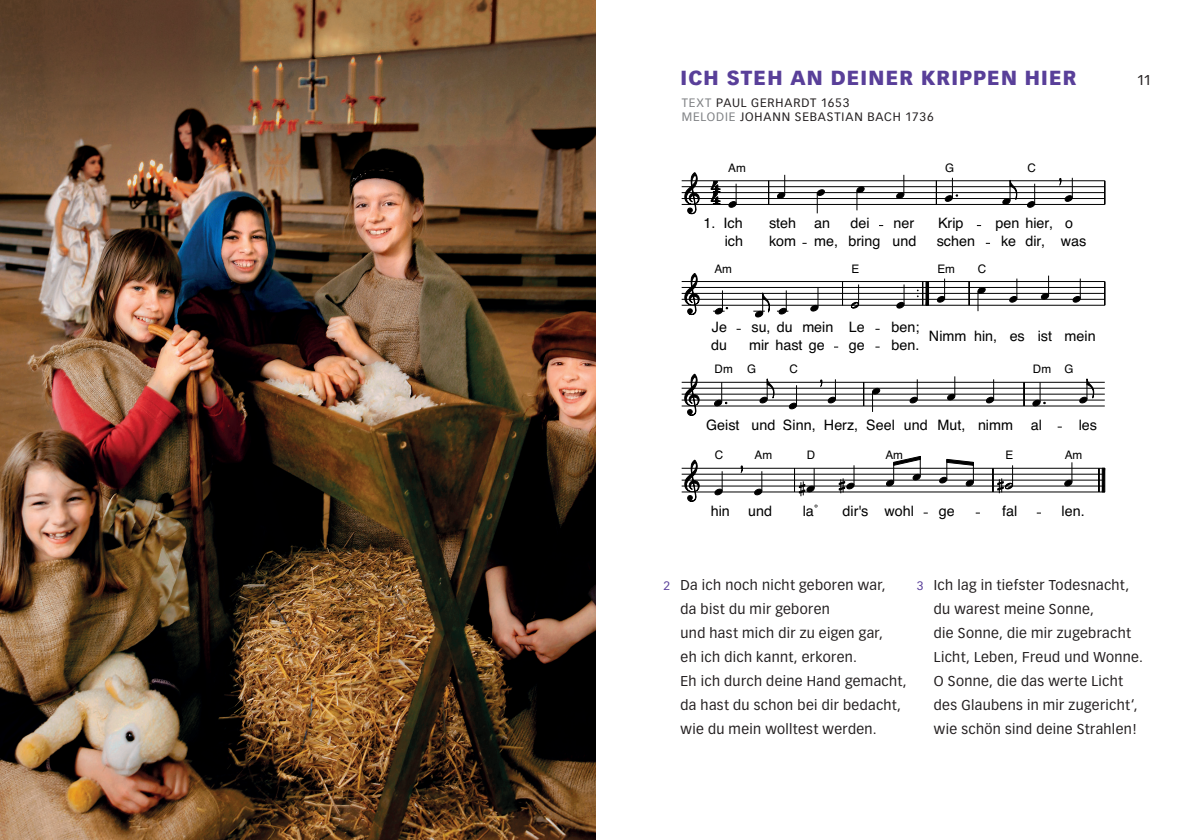
<style>
.page{position:relative;width:1191px;height:840px;background:#fff}
.page>*{position:absolute;margin:0;border:0;box-sizing:border-box;transform-origin:0 0}
.kapitel{font:900 20px "Vectora LH";letter-spacing:.055em;color:#593f99}
.t1{font:14.4px/17.8px "Helvetica";color:#000}
.text{font:14px/24px "Vectora LH";letter-spacing:.025em;color:#231f20}
.kapitel-2{font:12px "Vectora LH";letter-spacing:.075em;color:#231f20}
.t2{font:11.8px "Helvetica";color:#000}
.s1{color:#808285}
.s2{font-size:12px;color:#593f99}
</style>
<div class="page">
<hr style="left:681px;top:491px;width:423px;height:1px;background:#000">
<hr style="left:681px;top:485px;width:423px;height:1px;background:#000">
<hr style="left:681px;top:479px;width:423px;height:1px;background:#000">
<hr style="left:681px;top:473px;width:423px;height:1px;background:#000">
<hr style="left:681px;top:467px;width:423px;height:1px;background:#000">
<svg style="left:684px;top:459px;width:16px;height:42px"></svg>
<svg style="left:714px;top:471px;width:9px;height:24px"></svg>
<svg style="left:740px;top:465px;width:3px;height:8px"></svg>
<svg style="left:754px;top:471px;width:8px;height:24px"></svg>
<svg style="left:794px;top:468px;width:21px;height:28px"></svg>
<svg style="left:838px;top:465px;width:16px;height:28px"></svg>
<svg style="left:885px;top:456px;width:36px;height:30px"></svg>
<svg style="left:939px;top:458px;width:35px;height:28px"></svg>
<svg style="left:992px;top:465px;width:21px;height:29px"></svg>
<svg style="left:1064px;top:462px;width:37px;height:30px"></svg>
<svg style="left:1101px;top:467px;width:4px;height:25px"></svg>
<hr style="left:681px;top:405px;width:423px;height:1px;background:#000">
<hr style="left:681px;top:399px;width:423px;height:1px;background:#000">
<hr style="left:681px;top:393px;width:423px;height:1px;background:#000">
<hr style="left:681px;top:387px;width:423px;height:1px;background:#000">
<hr style="left:681px;top:381px;width:423px;height:1px;background:#000">
<svg style="left:684px;top:373px;width:16px;height:43px"></svg>
<svg style="left:713px;top:382px;width:14px;height:24px"></svg>
<svg style="left:759px;top:378px;width:15px;height:29px"></svg>
<svg style="left:788px;top:385px;width:9px;height:24px"></svg>
<svg style="left:819px;top:379px;width:17px;height:24px"></svg>
<svg style="left:863px;top:382px;width:1px;height:23px"></svg>
<svg style="left:871px;top:387px;width:9px;height:24px"></svg>
<svg style="left:909px;top:379px;width:9px;height:24px"></svg>
<svg style="left:947px;top:376px;width:8px;height:24px"></svg>
<svg style="left:985px;top:379px;width:9px;height:24px"></svg>
<svg style="left:1023px;top:382px;width:1px;height:24px"></svg>
<svg style="left:1032px;top:382px;width:14px;height:24px"></svg>
<svg style="left:1079px;top:378px;width:15px;height:29px"></svg>
<hr style="left:681px;top:305px;width:423px;height:1px;background:#000">
<hr style="left:681px;top:299px;width:423px;height:1px;background:#000">
<hr style="left:681px;top:293px;width:423px;height:1px;background:#000">
<hr style="left:681px;top:287px;width:423px;height:1px;background:#000">
<hr style="left:681px;top:281px;width:423px;height:1px;background:#000">
<svg style="left:684px;top:273px;width:16px;height:42px"></svg>
<svg style="left:713px;top:290px;width:15px;height:25px"></svg>
<svg style="left:753px;top:292px;width:17px;height:26px"></svg>
<svg style="left:777px;top:290px;width:11px;height:25px"></svg>
<svg style="left:810px;top:288px;width:8px;height:24px"></svg>
<svg style="left:842px;top:282px;width:1px;height:23px"></svg>
<svg style="left:850px;top:284px;width:9px;height:25px"></svg>
<svg style="left:896px;top:284px;width:8px;height:25px"></svg>
<svg style="left:917px;top:282px;width:12px;height:24px"></svg>
<svg style="left:925px;top:282px;width:4px;height:23px"></svg>
<svg style="left:936px;top:278px;width:9px;height:25px"></svg>
<svg style="left:968px;top:282px;width:1px;height:23px"></svg>
<svg style="left:977px;top:288px;width:9px;height:23px"></svg>
<svg style="left:1009px;top:278px;width:8px;height:25px"></svg>
<svg style="left:1040px;top:275px;width:9px;height:25px"></svg>
<svg style="left:1072px;top:278px;width:9px;height:25px"></svg>
<svg style="left:1104px;top:281px;width:1px;height:24px"></svg>
<hr style="left:681px;top:204px;width:423px;height:1px;background:#000">
<hr style="left:681px;top:198px;width:423px;height:1px;background:#000">
<hr style="left:681px;top:192px;width:423px;height:1px;background:#000">
<hr style="left:681px;top:186px;width:423px;height:1px;background:#000">
<hr style="left:681px;top:180px;width:423px;height:1px;background:#000">
<svg style="left:684px;top:172px;width:16px;height:42px"></svg>
<svg style="left:710px;top:180px;width:11px;height:24px"></svg>
<svg style="left:728px;top:184px;width:9px;height:24px"></svg>
<svg style="left:768px;top:181px;width:1px;height:23px"></svg>
<svg style="left:776px;top:175px;width:9px;height:23px"></svg>
<svg style="left:816px;top:189px;width:9px;height:24px"></svg>
<svg style="left:856px;top:186px;width:9px;height:24px"></svg>
<svg style="left:896px;top:175px;width:8px;height:23px"></svg>
<svg style="left:936px;top:181px;width:1px;height:23px"></svg>
<svg style="left:944px;top:178px;width:14px;height:24px"></svg>
<svg style="left:1002px;top:180px;width:15px;height:24px"></svg>
<svg style="left:1026px;top:184px;width:9px;height:24px"></svg>
<svg style="left:1058px;top:178px;width:15px;height:24px"></svg>
<svg style="left:1104px;top:181px;width:1px;height:23px"></svg>
<img style="left:0;top:0;width:595px;height:839px">
<p class="kapitel" style="left:680px;top:65px;width:397px">ICH STEH AN DEINER KRIPPEN HIER</p>
<p class="text" style="left:1136px;top:68px;width:16px">11</p>
<p class="kapitel-2" style="left:681px;top:96px;width:169px"><span class="s1">TEXT</span> PAUL GERHARDT 1653</p>
<p class="kapitel-2" style="left:681px;top:110px;width:254px"><span class="s1">MELODIE</span> JOHANN SEBASTIAN BACH 1736</p>
<p class="t2" style="left:728px;top:158px;width:19px">Am</p>
<p class="t2" style="left:945px;top:158px;width:11px">G</p>
<p class="t2" style="left:1027px;top:158px;width:10px">C</p>
<p class="t1" style="left:703px;top:214px;width:41px;text-align:right">1. Ich ich</p>
<p class="t1" style="left:769px;top:214px;width:29px">steh kom</p>
<p class="t1" style="left:814px;top:214px;width:68px">an<br>me, bring</p>
<p class="t1" style="left:850px;top:214px;width:21px">dei</p>
<p class="t1" style="left:893px;top:214px;width:22px">ner</p>
<p class="t1" style="left:936px;top:214px;width:40px">Krip schen</p>
<p class="t1" style="left:1001px;top:214px;width:54px;text-indent:-5px">pen hier, ke</p>
<p class="t1" style="left:1065px;top:214px;width:9px">o</p>
<p class="t1" style="left:892px;top:232px;width:25px">und</p>
<p class="t1" style="left:1025px;top:232px;width:63px">dir, was</p>
<p class="t2" style="left:714px;top:259px;width:19px">Am</p>
<p class="t2" style="left:851px;top:259px;width:9px">E</p>
<p class="t2" style="left:937px;top:259px;width:19px">Em</p>
<p class="t2" style="left:978px;top:259px;width:10px">C</p>
<p class="t1" style="left:712px;top:318px;width:17px">Je</p>
<p class="t1" style="left:711px;top:336px;width:17px">du</p>
<p class="t1" style="left:751px;top:318px;width:43px">su, du</p>
<p class="t1" style="left:802px;top:318px;width:33px">mein</p>
<p class="t1" style="left:848px;top:318px;width:17px">Le ge</p>
<p class="t1" style="left:891px;top:318px;width:29px">ben; ben.</p>
<p class="t1" style="left:929px;top:327px;width:168px">Nimm hin, es ist mein</p>
<p class="t1" style="left:749px;top:336px;width:77px">mir hast ge</p>
<p class="t2" style="left:714px;top:360px;width:43px">Dm G</p>
<p class="t2" style="left:789px;top:360px;width:10px">C</p>
<p class="t2" style="left:1033px;top:360px;width:42px">Dm G</p>
<p class="t1" style="left:706px;top:416px;width:337px">Geist und Sinn, Herz, Seel und Mut, nimm al</p>
<p class="t1" style="left:1078px;top:416px;width:20px">les</p>
<p class="t2" style="left:715px;top:446px;width:10px">C</p>
<p class="t2" style="left:754px;top:446px;width:19px">Am</p>
<p class="t2" style="left:807px;top:446px;width:10px">D</p>
<p class="t2" style="left:885px;top:446px;width:19px">Am</p>
<p class="t2" style="left:1005px;top:446px;width:9px">E</p>
<p class="t2" style="left:1064px;top:446px;width:19px">Am</p>
<p class="t1" style="left:710px;top:502px;width:21px">hin</p>
<p class="t1" style="left:748px;top:502px;width:25px">und</p>
<p class="t1" style="left:802px;top:502px;width:17px">la˚</p>
<p class="t1" style="left:842px;top:502px;width:73px">dir's wohl</p>
<p class="t1" style="left:938px;top:502px;width:17px">ge</p>
<p class="t1" style="left:1002px;top:502px;width:17px">fal</p>
<p class="t1" style="left:1061px;top:502px;width:25px">len.</p>
<p class="text" style="left:680px;top:572px;width:228px;text-indent:-17px"><span class="s2">2</span> Da ich noch nicht geboren war,<br>da bist du mir geboren<br>und hast mich dir zu eigen gar,<br>eh ich dich kannt, erkoren.<br>Eh ich durch deine Hand gemacht, da hast du schon bei dir bedacht, wie du mein wolltest werden.</p>
<p class="text" style="left:934px;top:572px;width:211px;text-indent:-17px"><span class="s2">3</span> Ich lag in tiefster Todesnacht, du warest meine Sonne,<br>die Sonne, die mir zugebracht<br>Licht, Leben, Freud und Wonne.<br>O Sonne, die das werte Licht des Glaubens in mir zugericht‘, wie schön sind deine Strahlen!</p>
</div>
